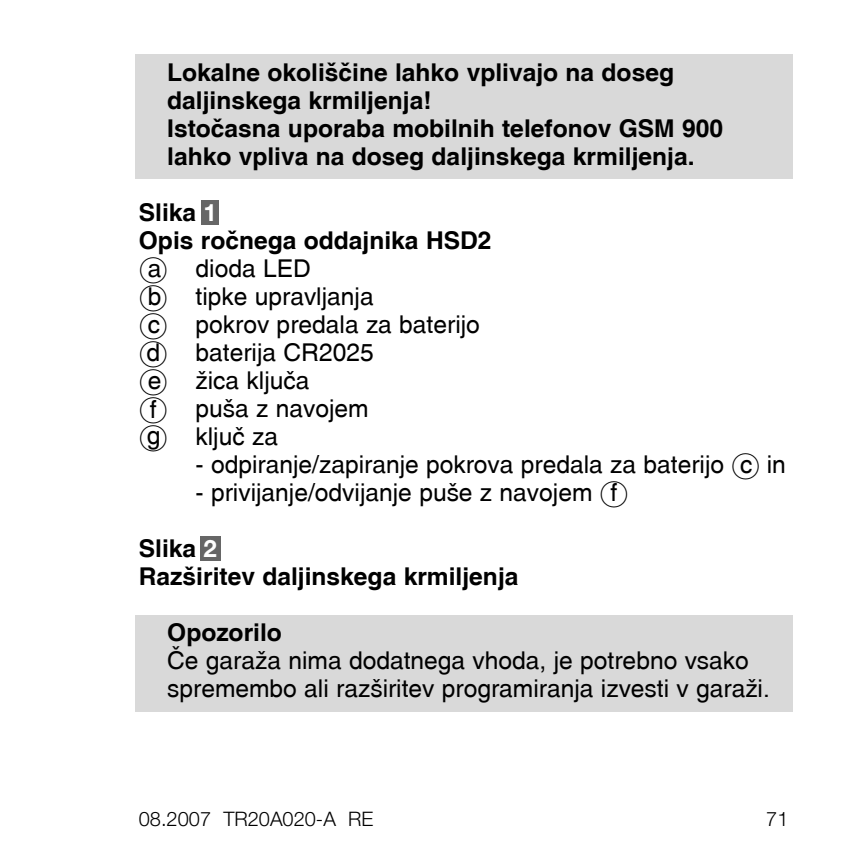
<style>
.page{position:relative;width:852px;height:852px;background:#fff}
.page>*{position:absolute;margin:0;border:0;box-sizing:border-box;transform-origin:0 0}
.t1{font:200 38px "Avant Gard";color:#000}
.t2{font:24px/28px "H Central";color:#000}
.t3{font:700 24px/28px "H Central";color:#000}
.t4{font:300 20px "Helvetica Neue";color:#000}
.s1{font-family:"Helvetica Neue";color:#fff}
.s2{font-family:"H Central";font-weight:400;font-size:24px}
.s3{font-family:"Avant Gard";font-weight:200;font-size:38px}
</style>
<div class="page">
<div style="left:200px;top:536px;width:20px;height:25px;background:#666"></div>
<div style="left:201px;top:200px;width:17px;height:25px;background:#666"></div>
<div style="left:135px;top:615px;width:658px;height:96px;background:#d9d9d9"></div>
<div style="left:135px;top:54px;width:658px;height:125px;background:#d9d9d9"></div>
<p class="t3" style="left:167px;top:59px;width:557px">Lokalne okoli‰ãine lahko vplivajo na doseg daljinskega krmiljenja!<br>Istoãasna uporaba mobilnih telefonov GSM 900 lahko vpliva na doseg daljinskega krmiljenja.</p>
<p class="t3" style="left:139px;top:199px;width:354px">Slika <span class="s1">1<br></span>Opis roãnega oddajnika HSD2</p>
<h1 class="t1" style="left:139px;top:256px;width:31px">O<sup>a</sup></h1>
<p class="t2" style="left:196px;top:255px;width:117px">dioda LED</p>
<h1 class="t1" style="left:139px;top:284px;width:31px">O<sup>b</sup></h1>
<p class="t2" style="left:196px;top:283px;width:180px">tipke upravljanja</p>
<h1 class="t1" style="left:139px;top:312px;width:31px">O<sup>c</sup></h1>
<p class="t2" style="left:196px;top:311px;width:286px">pokrov predala za baterijo</p>
<h1 class="t1" style="left:139px;top:340px;width:31px">O<sup>d</sup></h1>
<p class="t2" style="left:196px;top:339px;width:180px">baterija CR2025</p>
<h1 class="t1" style="left:139px;top:368px;width:31px">O<sup>e</sup></h1>
<p class="t2" style="left:196px;top:367px;width:115px">Ïica kljuãa</p>
<h1 class="t1" style="left:139px;top:396px;width:31px">O<span class="s2">f</span></h1>
<p class="t2" style="left:196px;top:395px;width:175px">pu‰a z navojem</p>
<h1 class="t1" style="left:139px;top:424px;width:31px">O<sup>g</sup></h1>
<p class="t2" style="left:196px;top:423px;width:84px">kljuã za</p>
<p class="t2" style="left:196px;top:451px;width:592px">- odpiranje/zapiranje pokrova predala za baterijo <span class="s3">O</span>c in</p>
<p class="t2" style="left:196px;top:479px;width:435px">- privijanje/odvijanje pu‰e z navojem <span class="s3">O</span>f</p>
<p class="t3" style="left:139px;top:535px;width:381px">Slika <span class="s1">2<br></span>Raz‰iritev daljinskega krmiljenja</p>
<p class="t3" style="left:167px;top:619px;width:116px">Opozorilo</p>
<p class="t2" style="left:167px;top:647px;width:604px">âe garaÏa nima dodatnega vhoda, je potrebno vsako spremembo ali raz‰iritev programiranja izvesti v garaÏi.</p>
<p class="t4" style="left:139px;top:812px;width:236px">08.2007 TR20A020-A RE</p>
<p class="t4" style="left:766px;top:812px;width:24px">71</p>
</div>
